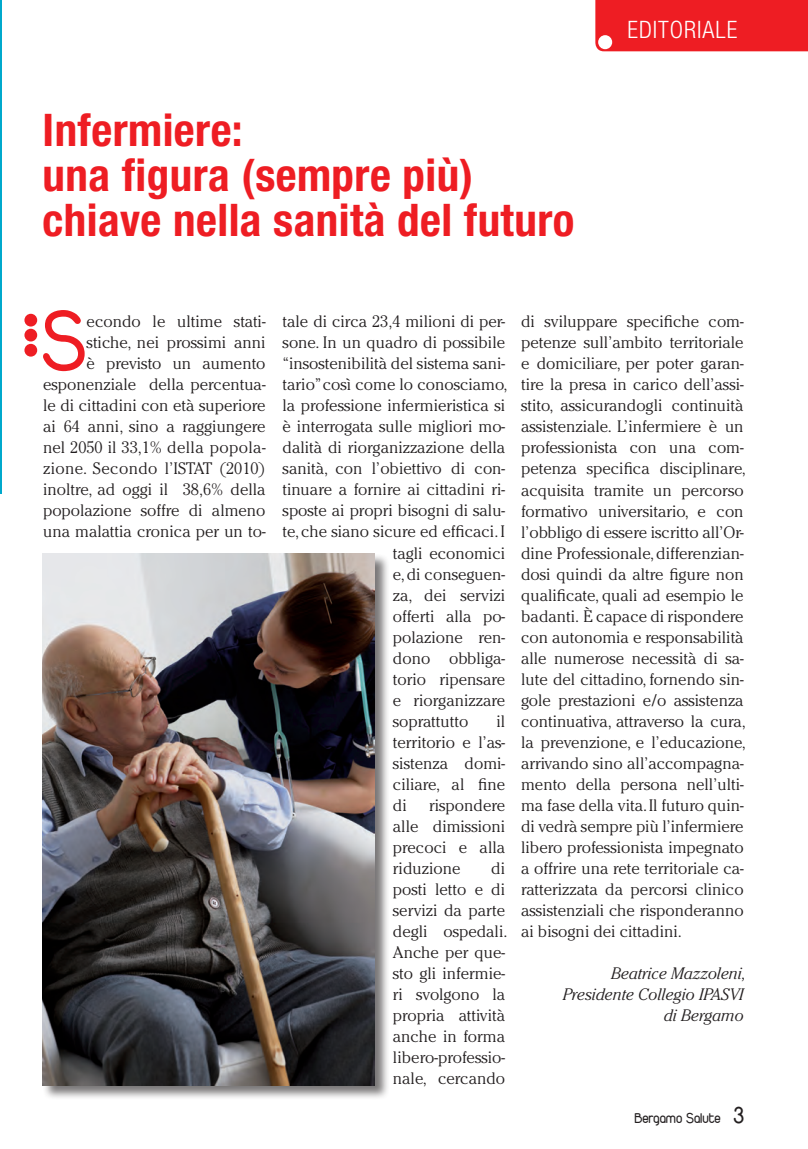
<style>
.page{position:relative;width:808px;height:1149px;background:#fff}
.page>*{position:absolute;margin:0;border:0;box-sizing:border-box;transform-origin:0 0}
.Paragrafo___Maiuscol{font:87px "Duepuntozero";color:#ee1d23}
.t1{font:700 condensed 45px/45px "Helvetica Neue";letter-spacing:.01em;color:#ee1d23}
.t2{font:300 condensed 24px "Helvetica Neue";letter-spacing:.04em;color:#fff}
.Paragrafo___Maiuscol-2{font:300 16.5px/21px "Cheltenham";color:#231f20;text-align:justify}
.Paragrafo_giustifica{font:italic 300 16.5px/21px "Cheltenham";color:#231f20;text-align:right}
.t3{font:15px "Duepuntozero";color:#231f20}
.s1{font-size:24px}
</style>
<div class="page">
<div style="left:24px;top:328px;width:13px;height:13px;background:#ee1d23;border-radius:50%"></div>
<div style="left:24px;top:344px;width:13px;height:12px;background:#ee1d23;border-radius:50%"></div>
<div style="left:24px;top:314px;width:13px;height:12px;background:#ee1d23;border-radius:50%"></div>
<div style="left:595px;top:0;width:213px;height:51px;background:#ee1d23"></div>
<div style="left:598px;top:35px;width:14px;height:14px;background:#fff;border-radius:50%"></div>
<div style="left:42px;top:553px;width:348px;height:546px;background:#231f20;opacity:.6"></div>
<img style="left:43px;top:553px;width:332px;height:531px">
<hr style="left:0;top:0;width:1px;height:493px;background:#00a9cc">
<p class="t1" style="left:43px;top:107px;width:533px">Infermiere:<br>una figura (sempre più) chiave nella sanità del futuro</p>
<p class="t2" style="left:627px;top:15px;width:111px">EDITORIALE</p>
<p class="Paragrafo___Maiuscol" style="left:41px;top:292px;width:47px">S</p>
<p class="Paragrafo___Maiuscol-2" style="left:283px;top:311px;width:224px">tale di circa 23,4 milioni di per-</p>
<p class="Paragrafo___Maiuscol-2" style="left:283px;top:332px;width:224px">sone. In un quadro di possibile</p>
<p class="Paragrafo___Maiuscol-2" style="left:283px;top:353px;width:224px">“insostenibilità del sistema sani-</p>
<p class="Paragrafo___Maiuscol-2" style="left:283px;top:374px;width:226px">tario” così come lo conosciamo,</p>
<p class="Paragrafo___Maiuscol-2" style="left:283px;top:395px;width:224px">la professione infermieristica si</p>
<p class="Paragrafo___Maiuscol-2" style="left:283px;top:416px;width:224px">è interrogata sulle migliori mo-</p>
<p class="Paragrafo___Maiuscol-2" style="left:283px;top:437px;width:224px">dalità di riorganizzazione della</p>
<p class="Paragrafo___Maiuscol-2" style="left:283px;top:458px;width:224px">sanità, con l’obiettivo di con-</p>
<p class="Paragrafo___Maiuscol-2" style="left:283px;top:479px;width:224px">tinuare a fornire ai cittadini ri-</p>
<p class="Paragrafo___Maiuscol-2" style="left:283px;top:500px;width:224px">sposte ai propri bisogni di salu-</p>
<p class="Paragrafo___Maiuscol-2" style="left:283px;top:521px;width:224px">te, che siano sicure ed efficaci. I</p>
<p class="Paragrafo___Maiuscol-2" style="left:393px;top:542px;width:114px">tagli economici</p>
<p class="Paragrafo___Maiuscol-2" style="left:393px;top:563px;width:114px">e, di conseguen-</p>
<p class="Paragrafo___Maiuscol-2" style="left:393px;top:584px;width:114px">za, dei servizi</p>
<p class="Paragrafo___Maiuscol-2" style="left:393px;top:605px;width:114px">offerti alla po-</p>
<p class="Paragrafo___Maiuscol-2" style="left:393px;top:626px;width:114px">polazione ren-</p>
<p class="Paragrafo___Maiuscol-2" style="left:393px;top:647px;width:114px">dono obbliga-</p>
<p class="Paragrafo___Maiuscol-2" style="left:393px;top:668px;width:114px">torio ripensare</p>
<p class="Paragrafo___Maiuscol-2" style="left:393px;top:689px;width:114px">e riorganizzare</p>
<p class="Paragrafo___Maiuscol-2" style="left:393px;top:710px;width:77px">soprattutto</p>
<p class="Paragrafo___Maiuscol-2" style="left:43px;top:311px;width:224px;text-align:right">econdo le ultime stati&shy;stiche, nei prossimi anni<br>è previsto un aumento esponenziale della percentua&shy;le di cittadini con età superiore ai 64 anni, sino a raggiungere nel 2050 il 33,1% della popola&shy;zione. Secondo l’ISTAT (2010) inoltre, ad oggi il 38,6% della popolazione soffre di almeno una malattia cronica per un to-</p>
<p class="Paragrafo___Maiuscol-2" style="left:521px;top:311px;width:226px;text-align:left">di sviluppare specifiche com&shy;petenze sull’ambito territoriale e domiciliare, per poter garan&shy;tire la presa in carico dell’assi&shy;stito, assicurandogli continuità assistenziale. L’infermiere è un professionista con una com&shy;petenza specifica disciplinare, acquisita tramite un percorso formativo universitario, e con l’obbligo di essere iscritto all’Or&shy;dine Professionale, differenzian&shy;dosi quindi da altre figure non qualificate, quali ad esempio le badanti. È capace di rispondere con autonomia e responsabilità alle numerose necessità di sa&shy;lute del cittadino, fornendo sin&shy;gole prestazioni e/o assistenza continuativa, attraverso la cura, la prevenzione, e l’educazione, arrivando sino all’accompagna&shy;mento della persona nell’ulti&shy;ma fase della vita. Il futuro quin&shy;di vedrà sempre più l’infermiere libero professionista impegnato a offrire una rete territoriale ca&shy;ratterizzata da percorsi clinico assistenziali che risponderanno ai bisogni dei cittadini.</p>
<p class="Paragrafo_giustifica" style="left:563px;top:962px;width:185px">Beatrice Mazzoleni,<br>Presidente Collegio IPASVI di Bergamo</p>
<p class="Paragrafo___Maiuscol-2" style="left:393px;top:710px;width:114px;text-indent:103px">il territorio e l’as&shy;sistenza domi&shy;ciliare, al fine di</p>
<p class="Paragrafo___Maiuscol-2" style="left:393px;top:794px;width:114px;text-indent:36px">rispondere alle dimissioni precoci e alla riduzione</p>
<p class="Paragrafo___Maiuscol-2" style="left:393px;top:857px;width:116px;text-align:left;text-indent:98px">di posti letto e di servizi da parte degli ospedali.<br>Anche per que&shy;sto gli infermie&shy;ri svolgono la propria attività anche in forma libero-professio&shy;nale, cercando</p>
<p class="t3" style="left:634px;top:1108px;width:111px">Bergamo Salute <span class="s1">3</span></p>
</div>
